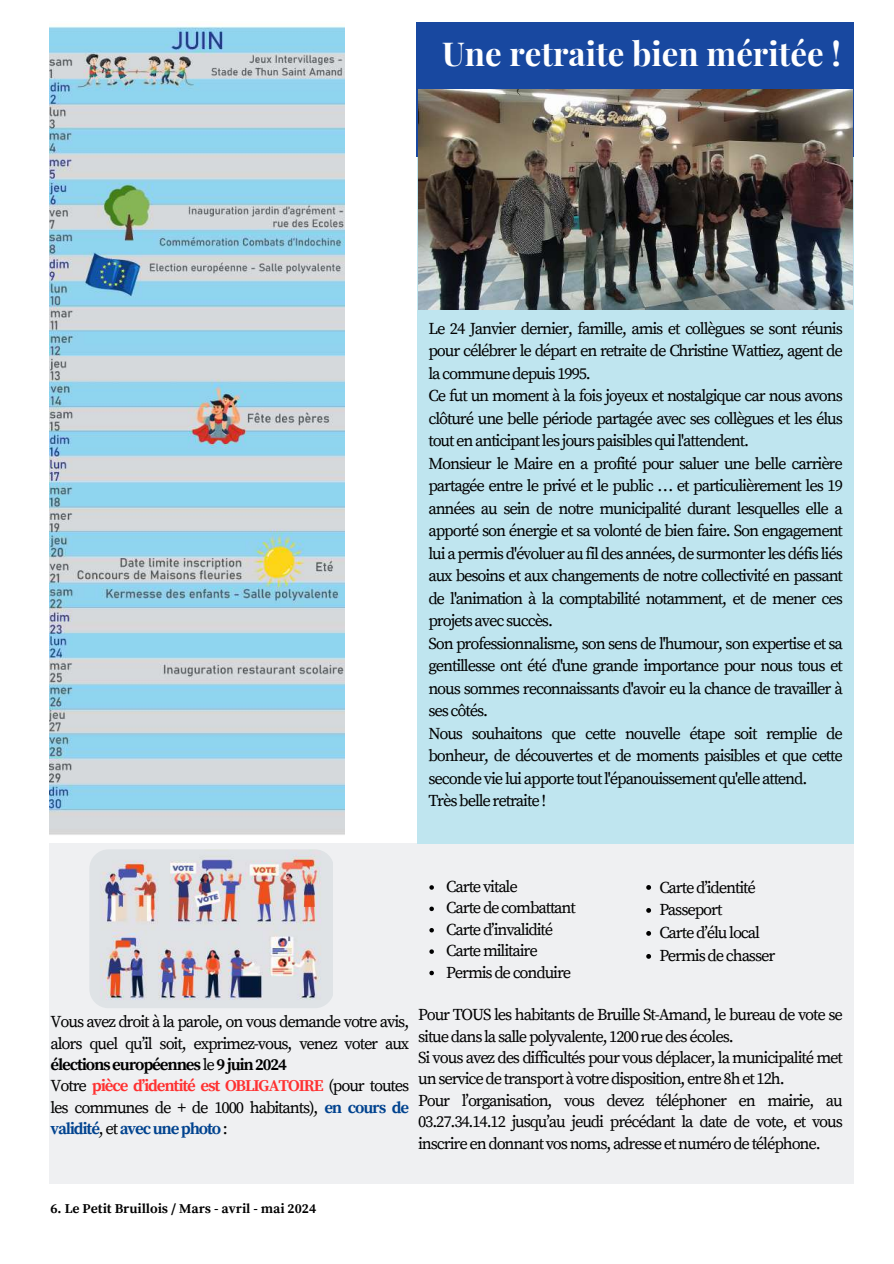
<style>
.page{position:relative;width:894px;height:1264px;background:#fff}
.page>*{position:absolute;margin:0;border:0;box-sizing:border-box;transform-origin:0 0}
.t1{font:700 33px "Playfair Display";color:#fff}
.t2{font:16.5px/22.5px "Source Serif Pro";letter-spacing:-.065em;color:#000}
.t3{font:700 13.5px "Source Serif Pro";color:#000}
.s1{font-weight:700}
.s2{font-weight:700;color:#ff3131}
.s3{font-weight:700;color:#01438f}
</style>
<div class="page">
<div style="left:50px;top:843px;width:803px;height:340px;background:#eff0f2"></div>
<div style="left:417px;top:44px;width:436px;height:799px;background:#bfe5ef"></div>
<div style="left:417px;top:23px;width:436px;height:134px;background:#1848a0"></div>
<img style="left:418px;top:89px;width:434px;height:221px">
<img style="left:89px;top:849px;width:243px;height:159px">
<img style="left:50px;top:24px;width:294px;height:811px">
<svg style="left:429px;top:885px;width:5px;height:4px"></svg>
<svg style="left:429px;top:906px;width:5px;height:5px"></svg>
<svg style="left:429px;top:928px;width:5px;height:4px"></svg>
<svg style="left:429px;top:949px;width:5px;height:4px"></svg>
<svg style="left:429px;top:970px;width:5px;height:5px"></svg>
<svg style="left:646px;top:885px;width:5px;height:4px"></svg>
<svg style="left:646px;top:908px;width:5px;height:4px"></svg>
<svg style="left:646px;top:931px;width:5px;height:4px"></svg>
<svg style="left:646px;top:954px;width:5px;height:4px"></svg>
<h1 class="t1" style="left:442px;top:31px;width:400px">Une retraite bien méritée !</h1>
<p class="t2" style="left:428px;top:317px;width:416px">Le 24 Janvier dernier, famille, amis et collègues se sont réunis pour célébrer le départ en retraite de Christine Wattiez, agent de la commune depuis 1995.<br>Ce fut un moment à la fois joyeux et nostalgique car nous avons clôturé une belle période partagée avec ses collègues et les élus tout en anticipant les jours paisibles qui l'attendent.<br>Monsieur le Maire en a profité pour saluer une belle carrière partagée entre le privé et le public … et particulièrement les 19 années au sein de notre municipalité durant lesquelles elle a apporté son énergie et sa volonté de bien faire. Son engagement lui a permis d'évoluer au fil des années, de surmonter les défis liés aux besoins et aux changements de notre collectivité en passant de l'animation à la comptabilité notamment, et de mener ces projets avec succès.<br>Son professionnalisme, son sens de l'humour, son expertise et sa gentillesse ont été d'une grande importance pour nous tous et nous sommes reconnaissants d'avoir eu la chance de travailler à ses côtés.<br>Nous souhaitons que cette nouvelle étape soit remplie de bonheur, de découvertes et de moments paisibles et que cette seconde vie lui apporte tout l'épanouissement qu'elle attend.<br>Très belle retraite !</p>
<p class="t2" style="left:50px;top:1011px;width:360px;line-height:21.3px">Vous avez droit à la parole, on vous demande votre avis, alors quel qu’il soit, exprimez-vous, venez voter aux <span class="s1">électionseuropéennes</span> le <span class="s1">9juin2024<br></span>Votre <span class="s2">pièce d’identité est OBLIGATOIRE</span> (pour toutes les communes de + de 1000 habitants), <span class="s3">en cours de validité</span>, et <span class="s3">avecunephoto</span> :</p>
<p class="t2" style="left:446px;top:876px;width:131px;line-height:21.3px">Carte vitale<br>Carte de combattant<br>Carte d’invalidité<br>Carte militaire<br>Permis de conduire</p>
<p class="t2" style="left:418px;top:1004px;width:426px;line-height:21.3px">Pour TOUS les habitants de Bruille St-Amand, le bureau de vote se situe dans la salle polyvalente, 1200 rue des écoles.<br>Si vous avez des difficultés pour vous déplacer, la municipalité met un service de transport à votre disposition, entre 8h et 12h.<br>Pour l’organisation, vous devez téléphoner en mairie, au 03.27.34.14.12 jusqu’au jeudi précédant la date de vote, et vous inscrire en donnant vos noms, adresse et numéro de téléphone.</p>
<p class="t2" style="left:659px;top:876px;width:117px;line-height:23px">Carte d’identité<br>Passeport<br>Carte d’élu local<br>Permis de chasser</p>
<p class="t3" style="left:50px;top:1200px;width:267px">6. Le Petit Bruillois / Mars - avril - mai 2024</p>
</div>
